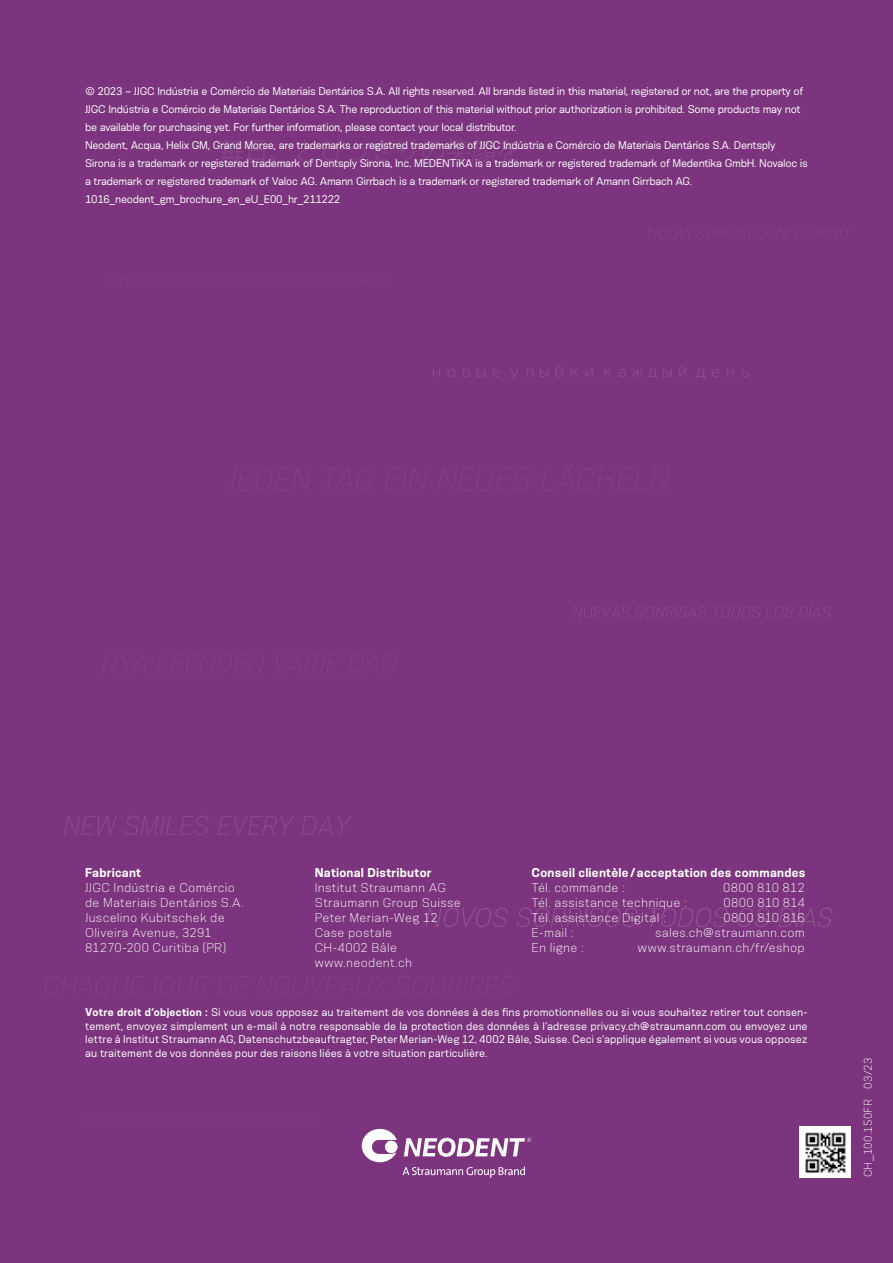
<style>
.page{position:relative;width:893px;height:1263px;background:#7b347d}
.page>*{position:absolute;margin:0;border:0;box-sizing:border-box;transform-origin:0 0}
.t1{font:300 12px/15px "Konsens";letter-spacing:.025em;color:#fff}
.t2{font:700 12px "Konsens";letter-spacing:.02em;color:#fff}
.t3{font:300 12px "Konsens";color:#fff}
.t4{font:10.5px/18px "Konsens";letter-spacing:-.025em;color:#fff}
.t5{font:300 10.5px "Konsens";letter-spacing:.025em;color:#fff}
.s1{font-weight:700}
</style>
<div class="page">
<svg style="left:228px;top:468px;width:83px;height:22px"></svg>
<svg style="left:324px;top:468px;width:49px;height:22px"></svg>
<svg style="left:385px;top:468px;width:42px;height:22px"></svg>
<svg style="left:438px;top:468px;width:92px;height:22px"></svg>
<svg style="left:541px;top:464px;width:128px;height:26px"></svg>
<svg style="left:64px;top:816px;width:53px;height:19px"></svg>
<svg style="left:125px;top:816px;width:84px;height:19px"></svg>
<svg style="left:218px;top:816px;width:76px;height:19px"></svg>
<svg style="left:302px;top:816px;width:49px;height:19px"></svg>
<svg style="left:45px;top:976px;width:99px;height:20px"></svg>
<svg style="left:154px;top:976px;width:54px;height:19px"></svg>
<svg style="left:218px;top:976px;width:30px;height:18px"></svg>
<svg style="left:257px;top:976px;width:131px;height:19px"></svg>
<svg style="left:396px;top:976px;width:117px;height:19px"></svg>
<svg style="left:220px;top:139px;width:56px;height:23px"></svg>
<svg style="left:298px;top:138px;width:68px;height:23px"></svg>
<svg style="left:373px;top:139px;width:19px;height:22px"></svg>
<svg style="left:401px;top:140px;width:14px;height:21px"></svg>
<svg style="left:423px;top:139px;width:96px;height:23px"></svg>
<svg style="left:425px;top:908px;width:83px;height:19px"></svg>
<svg style="left:517px;top:908px;width:120px;height:19px"></svg>
<svg style="left:648px;top:908px;width:80px;height:19px"></svg>
<svg style="left:738px;top:908px;width:31px;height:19px"></svg>
<svg style="left:778px;top:908px;width:54px;height:19px"></svg>
<svg style="left:103px;top:654px;width:43px;height:18px"></svg>
<svg style="left:158px;top:654px;width:106px;height:18px"></svg>
<svg style="left:276px;top:654px;width:64px;height:18px"></svg>
<svg style="left:349px;top:654px;width:47px;height:18px"></svg>
<svg style="left:573px;top:606px;width:134px;height:12px"></svg>
<svg style="left:713px;top:606px;width:80px;height:12px"></svg>
<svg style="left:799px;top:604px;width:32px;height:14px"></svg>
<svg style="left:433px;top:369px;width:7px;height:8px"></svg>
<svg style="left:447px;top:369px;width:9px;height:8px"></svg>
<svg style="left:463px;top:369px;width:7px;height:8px"></svg>
<svg style="left:477px;top:369px;width:9px;height:8px"></svg>
<svg style="left:492px;top:369px;width:8px;height:8px"></svg>
<svg style="left:511px;top:369px;width:7px;height:12px"></svg>
<svg style="left:525px;top:369px;width:8px;height:8px"></svg>
<svg style="left:540px;top:369px;width:9px;height:8px"></svg>
<svg style="left:555px;top:365px;width:8px;height:12px"></svg>
<svg style="left:571px;top:369px;width:7px;height:8px"></svg>
<svg style="left:585px;top:369px;width:8px;height:8px"></svg>
<svg style="left:604px;top:369px;width:7px;height:8px"></svg>
<svg style="left:619px;top:369px;width:7px;height:8px"></svg>
<svg style="left:632px;top:369px;width:25px;height:10px"></svg>
<svg style="left:663px;top:369px;width:9px;height:8px"></svg>
<svg style="left:678px;top:366px;width:8px;height:11px"></svg>
<svg style="left:696px;top:369px;width:9px;height:10px"></svg>
<svg style="left:712px;top:369px;width:7px;height:8px"></svg>
<svg style="left:727px;top:369px;width:7px;height:8px"></svg>
<svg style="left:742px;top:369px;width:7px;height:8px"></svg>
<svg style="left:648px;top:228px;width:200px;height:11px"></svg>
<svg style="left:403px;top:1166px;width:122px;height:12px"></svg>
<svg style="left:362px;top:1129px;width:35px;height:33px"></svg>
<div style="left:385px;top:1141px;width:12px;height:12px;background:#fff;border-radius:6px"></div>
<svg style="left:404px;top:1138px;width:127px;height:19px"></svg>
<div style="left:800px;top:1127px;width:51px;height:51px;background:#fff"></div>
<img style="left:805px;top:1132px;width:41px;height:41px">
<p class="t4" style="left:85px;top:81px;width:724px">© 2023 – JJGC Indústria e Comércio de Materiais Dentários S.A. All rights reserved. All brands listed in this material, registered or not, are the property of JJGC Indústria e Comércio de Materiais Dentários S.A. The reproduction of this material without prior authorization is prohibited. Some products may not be available for purchasing yet. For further information, please contact your local distributor.<br>Neodent, Acqua, Helix GM, Grand Morse, are trademarks or registred trademarks of JJGC Indústria e Comércio de Materiais Dentários S.A. Dentsply Sirona is a trademark or registered trademark of Dentsply Sirona, Inc. MEDENTiKA is a trademark or registered trademark of Medentika GmbH. Novaloc is a trademark or registered trademark of Valoc AG. Amann Girrbach is a trademark or registered trademark of Amann Girrbach AG.<br>1016_neodent_gm_brochure_en_eU_E00_hr_211222</p>
<p class="t2" style="left:85px;top:865px;width:58px">Fabricant</p>
<p class="t1" style="left:85px;top:880px;width:160px">JJGC Indústria e Comércio de Materiais Dentários S.A.<br>Juscelino Kubitschek de<br>Oliveira Avenue, 3291<br>81270-200 Curitiba (PR)</p>
<p class="t2" style="left:315px;top:865px;width:118px">National Distributor</p>
<p class="t1" style="left:315px;top:880px;width:148px">Institut Straumann AG<br>Straumann Group Suisse<br>Peter Merian-Weg 12<br>Case postale<br>CH-4002 Bâle www.neodent.ch</p>
<p class="t2" style="left:531px;top:865px;width:275px">Conseil clientèle/acceptation des commandes</p>
<p class="t1" style="left:531px;top:880px;width:95px">Tél. commande :</p>
<p class="t1" style="left:723px;top:880px;width:83px">0800 810 812</p>
<p class="t1" style="left:531px;top:895px;width:157px">Tél. assistance technique :</p>
<p class="t3" style="left:723px;top:896px;width:83px">0800 810 814</p>
<p class="t1" style="left:531px;top:910px;width:136px">Tél. assistance Digital :</p>
<p class="t3" style="left:723px;top:911px;width:83px">0800 810 816</p>
<p class="t1" style="left:531px;top:925px;width:44px">E-mail :</p>
<p class="t1" style="left:655px;top:925px;width:151px">sales.ch@straumann.com</p>
<p class="t1" style="left:531px;top:940px;width:54px">En ligne :</p>
<p class="t1" style="left:638px;top:940px;width:168px">www.straumann.ch/fr/eshop</p>
<p class="t4" style="left:85px;top:1005px;width:724px;line-height:13.5px;text-align:justify"><span class="s1">Votre droit d’objection :</span> Si vous vous opposez au traitement de vos données à des fins promotionnelles ou si vous souhaitez retirer tout consen&shy;tement, envoyez simplement un e-mail à notre responsable de la protection des données à l‘adresse privacy.ch@straumann.com ou envoyez une lettre à Institut Straumann AG, Datenschutzbeauftragter, Peter Merian-Weg 12, 4002 Bâle, Suisse. Ceci s‘applique également si vous vous opposez au traitement de vos données pour des raisons liées à votre situation particulière.</p>
<p class="t5" style="left:862px;top:1177px;width:121px;rotate:-90deg">CH_100.150FR 03/23</p>
</div>
